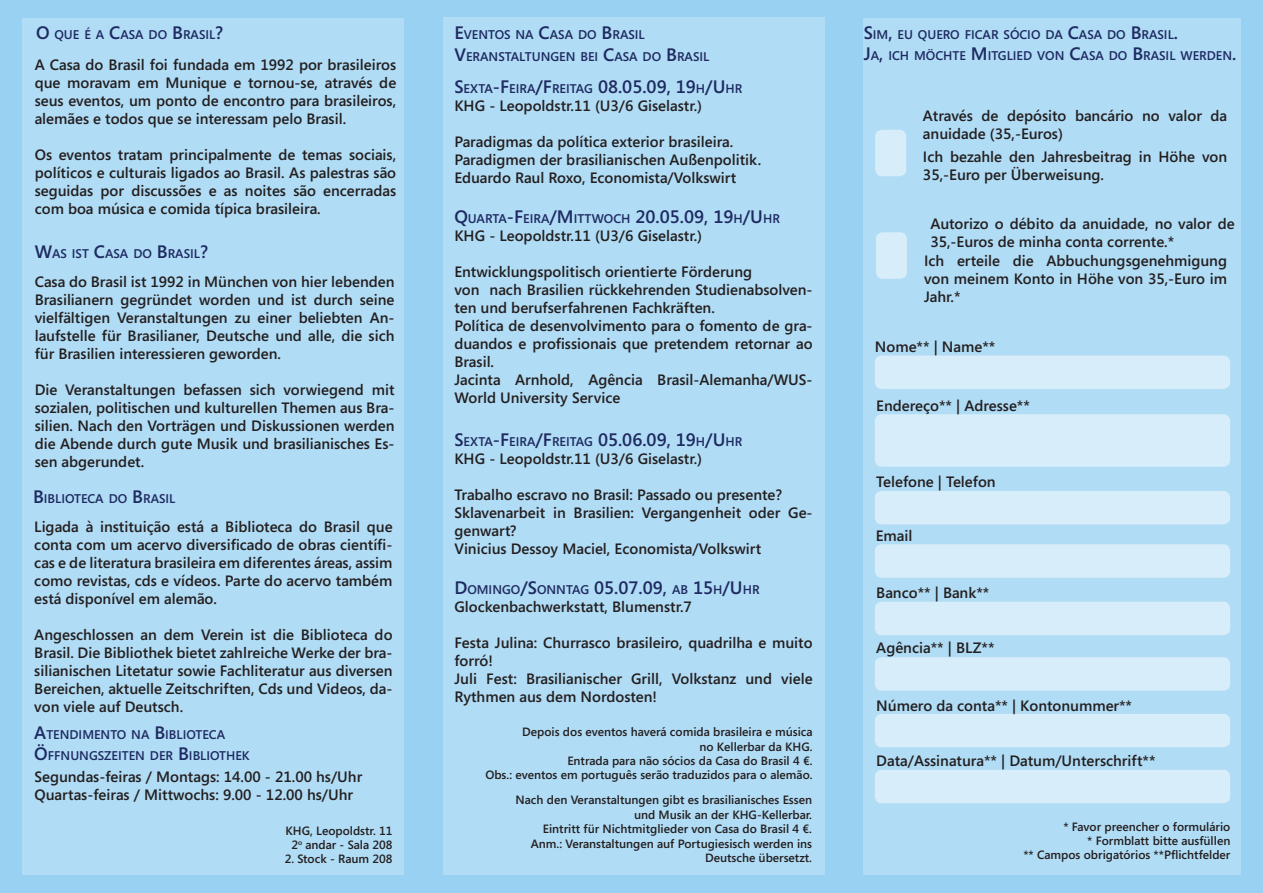
<style>
.page{position:relative;width:1263px;height:893px;background:#98d1f2}
.page>*{position:absolute;margin:0;border:0;box-sizing:border-box;transform-origin:0 0}
.t1{font:600 18px "Segoe Media Center";color:#1e2a61}
.t2{font:600 15px/18px "Segoe Media Center";color:#231f20;text-align:justify}
.t3{font:600 12.6px "Segoe Media Center";color:#1e2a61}
.t4{font:600 12px "Segoe Media Center";color:#231f20}
.s1{font-size:18px}
.s2{font-size:12.6px}
</style>
<div class="page">
<div style="left:22px;top:18px;width:382px;height:857px;background:#b1dcf5"></div>
<div style="left:862px;top:18px;width:378px;height:857px;background:#b1dcf5"></div>
<div style="left:443px;top:18px;width:381px;height:857px;background:#b1dcf5"></div>
<div style="left:876px;top:131px;width:29px;height:45px;background:#d7edf9;border-radius:6px"></div>
<div style="left:875px;top:130px;width:31px;height:46px;border:2px solid #fff;border-radius:6px"></div>
<div style="left:877px;top:233px;width:29px;height:45px;background:#d7edf9;border-radius:6px"></div>
<div style="left:876px;top:232px;width:31px;height:47px;border:2px solid #fff;border-radius:6px"></div>
<div style="left:875px;top:356px;width:354px;height:32px;background:#d7edf9;border-radius:6px"></div>
<div style="left:875px;top:356px;width:355px;height:33px;border:2px solid #fff;border-radius:6px"></div>
<div style="left:875px;top:415px;width:354px;height:51px;background:#d7edf9;border-radius:6px"></div>
<div style="left:875px;top:414px;width:355px;height:53px;border:2px solid #fff;border-radius:6px"></div>
<div style="left:875px;top:545px;width:354px;height:32px;background:#d7edf9;border-radius:6px"></div>
<div style="left:875px;top:544px;width:355px;height:34px;border:2px solid #fff;border-radius:6px"></div>
<div style="left:875px;top:492px;width:354px;height:32px;background:#d7edf9;border-radius:6px"></div>
<div style="left:875px;top:491px;width:355px;height:33px;border:2px solid #fff;border-radius:6px"></div>
<div style="left:875px;top:602px;width:354px;height:32px;background:#d7edf9;border-radius:6px"></div>
<div style="left:875px;top:602px;width:355px;height:33px;border:2px solid #fff;border-radius:6px"></div>
<div style="left:875px;top:658px;width:354px;height:32px;background:#d7edf9;border-radius:6px"></div>
<div style="left:875px;top:657px;width:355px;height:34px;border:2px solid #fff;border-radius:6px"></div>
<div style="left:875px;top:715px;width:354px;height:31px;background:#d7edf9;border-radius:6px"></div>
<div style="left:875px;top:714px;width:355px;height:33px;border:2px solid #fff;border-radius:6px"></div>
<div style="left:875px;top:770px;width:354px;height:32px;background:#d7edf9;border-radius:6px"></div>
<div style="left:875px;top:770px;width:355px;height:33px;border:2px solid #fff;border-radius:6px"></div>
<p class="t3" style="left:36px;top:27px;width:189px"><span class="s1">O</span> QUE É A <span class="s1">C</span>ASA DO <span class="s1">B</span>RASIL<span class="s1">?</span></p>
<p class="t2" style="left:35px;top:56px;width:363px">A Casa do Brasil foi fundada em 1992 por brasileiros que moravam em Munique e tornou-se, através de seus eventos, um ponto de encontro para brasileiros, alemães e todos que se interessam pelo Brasil.</p>
<p class="t2" style="left:35px;top:146px;width:363px">Os eventos tratam principalmente de temas sociais, políticos e culturais ligados ao Brasil. As palestras são seguidas por discussões e as noites são encerradas com boa música e comida típica brasileira.</p>
<p class="t3" style="left:35px;top:246px;width:175px"><span class="s1">W</span>AS IST <span class="s1">C</span>ASA DO <span class="s1">B</span>RASIL<span class="s1">?</span></p>
<p class="t2" style="left:35px;top:273px;width:361px">Casa do Brasil ist 1992 in München von hier lebenden Brasilianern gegründet worden und ist durch seine vielfältigen Veranstaltungen zu einer beliebten An&shy;laufstelle für Brasilianer, Deutsche und alle, die sich für Brasilien interessieren geworden.</p>
<p class="t2" style="left:35px;top:381px;width:361px">Die Veranstaltungen befassen sich vorwiegend mit sozialen, politischen und kulturellen Themen aus Bra&shy;silien. Nach den Vorträgen und Diskussionen werden die Abende durch gute Musik und brasilianisches Es&shy;sen abgerundet.</p>
<p class="t3" style="left:33px;top:492px;width:144px"><span class="s1">B</span>IBLIOTECA DO <span class="s1">B</span>RASIL</p>
<p class="t2" style="left:34px;top:518px;width:360px">Ligada à instituição está a Biblioteca do Brasil que conta com um acervo diversificado de obras científi&shy;cas e de literatura brasileira em diferentes áreas, assim como revistas, cds e vídeos. Parte do acervo também está disponível em alemão.</p>
<p class="t2" style="left:34px;top:626px;width:360px">Angeschlossen an dem Verein ist die Biblioteca do Brasil. Die Bibliothek bietet zahlreiche Werke der bra&shy;silianischen Litetatur sowie Fachliteratur aus diversen Bereichen, aktuelle Zeitschriften, Cds und Videos, da&shy;von viele auf Deutsch.</p>
<p class="t3" style="left:34px;top:727px;width:192px"><span class="s1">A</span>TENDIM ENTO NA <span class="s1">B</span>IBLIOTECA</p>
<p class="t3" style="left:34px;top:749px;width:217px"><span class="s1">Ö</span>FFNUNGSZEITEN DER <span class="s1">B</span>IBLIOTHEK</p>
<p class="t2" style="left:34px;top:767px;width:329px">Segundas-feiras / Montags: 14.00 - 21.00 hs/Uhr</p>
<p class="t2" style="left:34px;top:785px;width:320px">Quartas-feiras / Mittwochs: 9.00 - 12.00 hs/Uhr</p>
<p class="t4" style="left:285px;top:824px;width:109px">KHG, Leopoldstr. 11</p>
<p class="t4" style="left:291px;top:838px;width:103px">2<sup>o</sup> andar - Sala 208</p>
<p class="t4" style="left:285px;top:852px;width:109px">2. Stock - Raum 208</p>
<p class="t3" style="left:454px;top:28px;width:192px"><span class="s1">E</span>VENTOS NA <span class="s1">C</span>ASA DO <span class="s1">B</span>RASIL</p>
<p class="t3" style="left:454px;top:49px;width:256px"><span class="s1">V</span>ERANSTALTUNGEN BEI <span class="s1">C</span>ASA DO <span class="s1">B</span>RASIL</p>
<p class="t1" style="left:454px;top:77px;width:289px">S<span class="s2">EXTA</span>-F <span class="s2">EIRA</span>/F <span class="s2">REITAG</span> 08.05.09, 19<span class="s2">H</span>/U <span class="s2">HR</span></p>
<p class="t2" style="left:454px;top:97px;width:249px">KHG - Leopoldstr.11 (U3/6 Giselastr.)</p>
<p class="t2" style="left:454px;top:133px;width:280px">Paradigmas da política exterior brasileira.</p>
<p class="t2" style="left:454px;top:151px;width:308px">Paradigmen der brasilianischen Außenpolitik.</p>
<p class="t2" style="left:454px;top:169px;width:284px">Eduardo Raul Roxo, Economista/Volkswirt</p>
<p class="t3" style="left:454px;top:211px;width:327px"><span class="s1">Q</span>UARTA<span class="s1">-F</span> EIRA<span class="s1">/M</span>ITTWOCH <span class="s1">20.05.09, 19</span>H<span class="s1">/U</span> HR</p>
<p class="t2" style="left:454px;top:227px;width:249px">KHG - Leopoldstr.11 (U3/6 Giselastr.)</p>
<p class="t2" style="left:454px;top:263px;width:299px">Entwicklungspolitisch orientierte Förderung</p>
<p class="t2" style="left:454px;top:281px;width:360px">von nach Brasilien rückkehrenden Studienabsolven&shy;ten und berufserfahrenen Fachkräften.</p>
<p class="t2" style="left:454px;top:317px;width:360px">Política de desenvolvimento para o fomento de gra&shy;duandos e profissionais que pretendem retornar ao Brasil.</p>
<p class="t2" style="left:454px;top:371px;width:360px">Jacinta Arnhold, Agência Brasil-Alemanha/WUS-<br>World University Service</p>
<p class="t1" style="left:454px;top:429px;width:289px">S<span class="s2">EXTA</span>-F <span class="s2">EIRA</span>/F <span class="s2">REITAG</span> 05.06.09, 19<span class="s2">H</span>/U <span class="s2">HR</span></p>
<p class="t2" style="left:454px;top:450px;width:249px">KHG - Leopoldstr.11 (U3/6 Giselastr.)</p>
<p class="t2" style="left:454px;top:486px;width:329px">Trabalho escravo no Brasil: Passado ou presente?</p>
<p class="t2" style="left:454px;top:504px;width:360px">Sklavenarbeit in Brasilien: Vergangenheit oder Ge&shy;genwart?</p>
<p class="t2" style="left:454px;top:540px;width:309px">Vinicius Dessoy Maciel, Economista/Volkswirt</p>
<p class="t3" style="left:454px;top:582px;width:307px"><span class="s1">D</span>OM INGO<span class="s1">/S</span>ONNTAG <span class="s1">05.07.09,</span> AB <span class="s1">15</span>H<span class="s1">/U</span> HR</p>
<p class="t2" style="left:454px;top:597px;width:239px">Glockenbachwerkstatt, Blumenstr.7</p>
<p class="t2" style="left:454px;top:633px;width:360px">Festa Julina: Churrasco brasileiro, quadrilha e muito forró!</p>
<p class="t2" style="left:454px;top:669px;width:360px">Juli Fest: Brasilianischer Grill, Volkstanz und viele<br>Rythmen aus dem Nordosten!</p>
<p class="t4" style="left:522px;top:725px;width:292px">Depois dos eventos haverá comida brasileira e música</p>
<p class="t4" style="left:699px;top:739px;width:115px">no Kellerbar da KHG.</p>
<p class="t4" style="left:567px;top:754px;width:247px">Entrada para não sócios da Casa do Brasil 4 €.</p>
<p class="t4" style="left:485px;top:768px;width:329px">Obs.: eventos em português serão traduzidos para o alemão.</p>
<p class="t4" style="left:515px;top:793px;width:298px">Nach den Veranstaltungen gibt es brasilianisches Essen</p>
<p class="t4" style="left:634px;top:808px;width:179px">und Musik an der KHG-Kellerbar.</p>
<p class="t4" style="left:543px;top:822px;width:271px">Eintritt für Nichtmitglieder von Casa do Brasil 4 €.</p>
<p class="t4" style="left:531px;top:836px;width:283px">Anm.: Veranstaltungen auf Portugiesisch werden ins</p>
<p class="t4" style="left:705px;top:851px;width:109px">Deutsche übersetzt.</p>
<p class="t3" style="left:864px;top:27px;width:316px"><span class="s1">S</span>IM<span class="s1">,</span> EU QUERO FICAR SÓCIO DA <span class="s1">C</span>ASA DO <span class="s1">B</span>RASIL<span class="s1">.</span></p>
<p class="t3" style="left:864px;top:49px;width:374px"><span class="s1">J</span>A<span class="s1">,</span> ICH MÖCHTE <span class="s1">M</span>ITGLIED VON <span class="s1">C</span>ASA DO <span class="s1">B</span>RASIL WERDEN<span class="s1">.</span></p>
<p class="t2" style="left:923px;top:107px;width:306px">Através de depósito bancário no valor da anuidade (35,-Euros)</p>
<p class="t2" style="left:923px;top:148px;width:306px">Ich bezahle den Jahresbeitrag in Höhe von<br>35,-Euro per Überweisung.</p>
<p class="t2" style="left:930px;top:215px;width:306px">Autorizo o débito da anuidade, no valor de<br>35,-Euros de minha conta corrente.*</p>
<p class="t2" style="left:924px;top:252px;width:304px">Ich erteile die Abbuchungsgenehmigung von meinem Konto in Höhe von 35,-Euro im Jahr.*</p>
<p class="t2" style="left:875px;top:338px;width:122px">Nome** | Name**</p>
<p class="t2" style="left:876px;top:397px;width:155px">Endereço** | Adresse**</p>
<p class="t2" style="left:876px;top:473px;width:121px">Telefone | Telefon</p>
<p class="t2" style="left:876px;top:527px;width:38px">Email</p>
<p class="t2" style="left:876px;top:584px;width:115px">Banco** | Bank**</p>
<p class="t2" style="left:876px;top:639px;width:120px">Agência** | BLZ**</p>
<p class="t2" style="left:876px;top:696px;width:257px">Número da conta** | Kontonummer**</p>
<p class="t2" style="left:876px;top:752px;width:281px">Data/Assinatura** | Datum/Unterschrift**</p>
<p class="t4" style="left:1063px;top:820px;width:168px">* Favor preencher o formulário</p>
<p class="t4" style="left:1087px;top:834px;width:145px">* Formblatt bitte ausfüllen</p>
<p class="t4" style="left:1023px;top:848px;width:208px">** Campos obrigatórios **Pflichtfelder</p>
</div>
